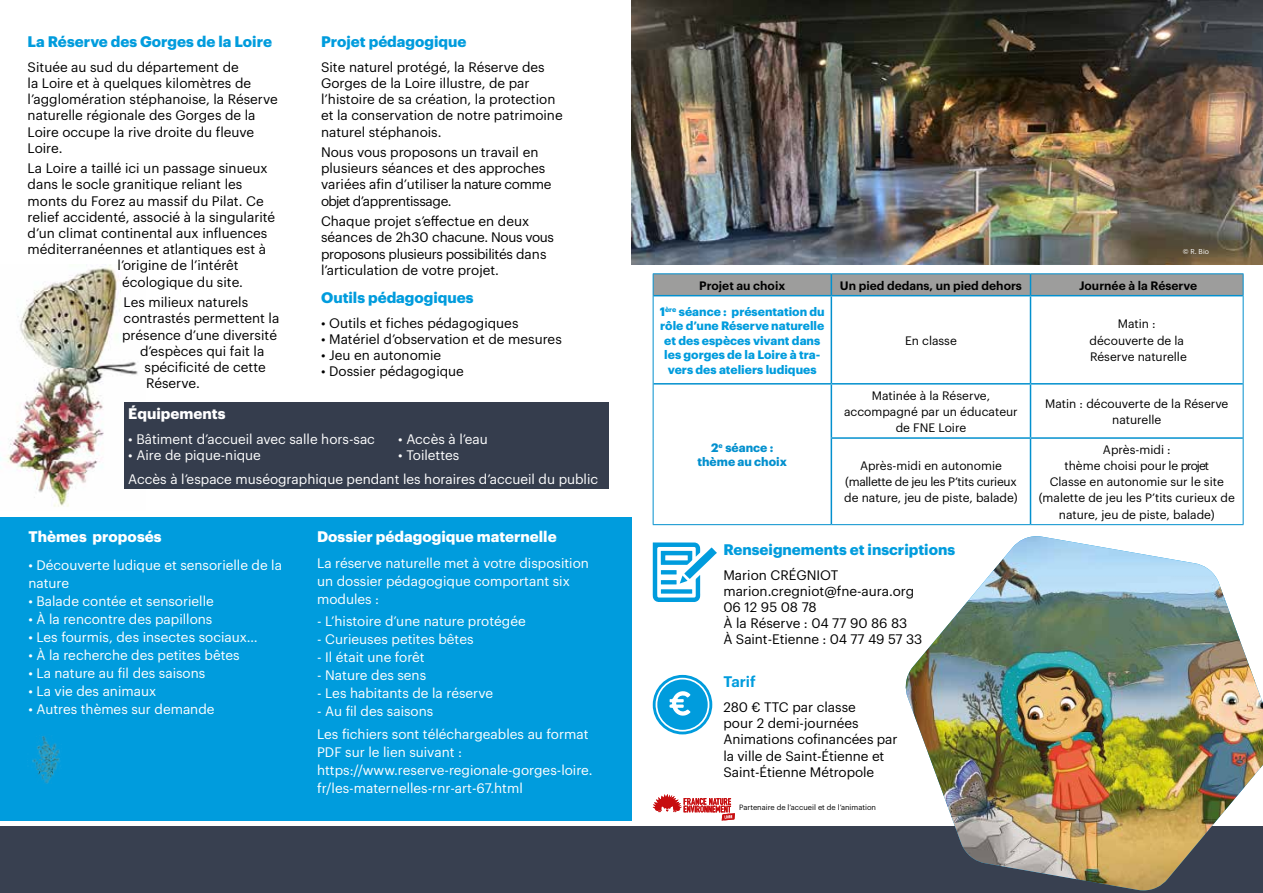
<style>
.page{position:relative;width:1263px;height:893px;background:#fff}
.page>*{position:absolute;margin:0;border:0;box-sizing:border-box;transform-origin:0 0}
.t1{font:700 15px "Graphik";color:#009cdd}
.t2{font:700 15px "Graphik";color:#fff}
.t3{font:600 15px "Graphik";color:#009cdd}
.t4{font:13.5px/16.2px "Graphik";color:#000}
.t5{font:13.5px/18px "Graphik";color:#fff}
.t6{font:12px/16.2px "Graphik";color:#000;text-align:center}
.t7{font:700 12px/14.4px "Graphik";color:#009cdd;text-align:center}
.t8{font:600 12px "Graphik";color:#000}
.t9{font:700 12px/14.4px "Graphik";color:#0390ce;text-align:center}
.t10{font:7.5px "Graphik";color:#000}
.t11{font:7.05px "Graphik";color:#fff}
</style>
<div class="page">
<div style="left:0;top:827px;width:1263px;height:66px;background:#384050"></div>
<img style="left:0;top:264px;width:138px;height:243px">
<hr style="left:653px;top:273px;width:178px;height:1px;background:#0390ce">
<hr style="left:831px;top:273px;width:199px;height:1px;background:#0390ce">
<hr style="left:1030px;top:273px;width:213px;height:1px;background:#0390ce">
<hr style="left:653px;top:296px;width:1px;height:88px;background:#0390ce">
<hr style="left:1243px;top:296px;width:1px;height:88px;background:#0390ce">
<hr style="left:653px;top:384px;width:1px;height:54px;background:#0390ce">
<hr style="left:1243px;top:384px;width:1px;height:54px;background:#0390ce">
<hr style="left:653px;top:438px;width:1px;height:86px;background:#0390ce">
<hr style="left:1243px;top:438px;width:1px;height:86px;background:#0390ce">
<hr style="left:653px;top:524px;width:178px;height:1px;background:#0390ce">
<hr style="left:831px;top:524px;width:199px;height:1px;background:#0390ce">
<hr style="left:1030px;top:524px;width:213px;height:1px;background:#0390ce">
<svg style="left:653px;top:274px;width:591px;height:22px;background:#999c9d"></svg>
<hr style="left:653px;top:295px;width:178px;height:1px;background:#0390ce">
<hr style="left:831px;top:295px;width:199px;height:1px;background:#0390ce">
<hr style="left:831px;top:296px;width:1px;height:87px;background:#0390ce">
<hr style="left:1030px;top:295px;width:213px;height:1px;background:#0390ce">
<hr style="left:1030px;top:296px;width:1px;height:87px;background:#0390ce">
<hr style="left:653px;top:383px;width:178px;height:2px;background:#0390ce">
<hr style="left:831px;top:383px;width:199px;height:2px;background:#0390ce">
<hr style="left:831px;top:385px;width:1px;height:52px;background:#0390ce">
<hr style="left:1030px;top:383px;width:213px;height:2px;background:#0390ce">
<hr style="left:1030px;top:385px;width:1px;height:52px;background:#0390ce">
<hr style="left:831px;top:437px;width:199px;height:2px;background:#0390ce">
<hr style="left:831px;top:439px;width:1px;height:85px;background:#0390ce">
<hr style="left:1030px;top:437px;width:213px;height:2px;background:#0390ce">
<hr style="left:1030px;top:439px;width:1px;height:85px;background:#0390ce">
<img style="left:631px;top:0;width:632px;height:264px">
<img style="left:905px;top:536px;width:358px;height:354px">
<div style="left:124px;top:402px;width:484px;height:87px;background:#353d4d"></div>
<div style="left:0;top:517px;width:631px;height:304px;background:#009cdd"></div>
<img style="left:32px;top:736px;width:28px;height:48px">
<svg style="left:653px;top:794px;width:82px;height:27px"></svg>
<svg style="left:653px;top:675px;width:59px;height:59px"></svg>
<svg style="left:653px;top:542px;width:64px;height:60px"></svg>
<p class="t1" style="left:28px;top:30px;width:246px">La Réserve des Gorges de la Loire</p>
<p class="t4" style="left:28px;top:58px;width:252px">Située au sud du département de<br>la Loire et à quelques kilomètres de l’agglomération stéphanoise, la Réserve naturelle régionale des Gorges de la<br>Loire occupe la rive droite du fleuve<br>Loire.</p>
<p class="t4" style="left:28px;top:159px;width:241px">La Loire a taillé ici un passage sinueux</p>
<p class="t4" style="left:28px;top:175px;width:216px">dans le socle granitique reliant les</p>
<p class="t4" style="left:28px;top:192px;width:238px">monts du Forez au massif du Pilat. Ce</p>
<p class="t4" style="left:28px;top:208px;width:249px">relief accidenté, associé à la singularité</p>
<p class="t4" style="left:28px;top:224px;width:241px">d’un climat continental aux influences</p>
<p class="t4" style="left:28px;top:240px;width:240px">méditerranéennes et atlantiques est à</p>
<p class="t4" style="left:118px;top:256px;width:123px">l’origine de l’intérêt</p>
<p class="t4" style="left:122px;top:273px;width:122px">écologique du site.</p>
<p class="t4" style="left:124px;top:293px;width:126px">Les milieux naturels</p>
<p class="t4" style="left:124px;top:309px;width:157px">contrastés permettent la</p>
<p class="t4" style="left:122px;top:325px;width:156px">présence d’une diversité</p>
<p class="t4" style="left:140px;top:342px;width:126px">d’espèces qui fait la</p>
<p class="t4" style="left:145px;top:358px;width:123px">spécificité de cette</p>
<p class="t4" style="left:146px;top:374px;width:55px">Réserve.</p>
<p class="t2" style="left:128px;top:402px;width:99px">Équipements</p>
<p class="t5" style="left:128px;top:428px;width:248px">• Bâtiment d’accueil avec salle hors-sac</p>
<p class="t5" style="left:398px;top:428px;width:91px">• Accès à l’eau</p>
<p class="t5" style="left:128px;top:445px;width:134px">• Aire de pique-nique</p>
<p class="t1" style="left:321px;top:30px;width:147px">Projet pédagogique</p>
<p class="t4" style="left:321px;top:58px;width:243px">Site naturel protégé, la Réserve des Gorges de la Loire illustre, de par l’histoire de sa création, la protection et la conservation de notre patrimoine naturel stéphanois.</p>
<p class="t4" style="left:321px;top:143px;width:232px">Nous vous proposons un travail en plusieurs séances et des approches variées afin d’utiliser la nature comme objet d’apprentissage.</p>
<p class="t4" style="left:321px;top:212px;width:235px">Chaque projet s’effectue en deux séances de 2h30 chacune. Nous vous proposons plusieurs possibilités dans l’articulation de votre projet.</p>
<p class="t1" style="left:321px;top:286px;width:154px">Outils pédagogiques</p>
<p class="t4" style="left:321px;top:314px;width:199px">• Outils et fiches pédagogiques</p>
<p class="t4" style="left:321px;top:330px;width:242px">• Matériel d’observation et de mesures</p>
<p class="t4" style="left:321px;top:346px;width:122px">• Jeu en autonomie</p>
<p class="t4" style="left:321px;top:362px;width:144px">• Dossier pédagogique</p>
<p class="t5" style="left:128px;top:441px;width:471px;line-height:24.8px;text-indent:270px">• Toilettes<br>Accès à l’espace muséographique pendant les horaires d’accueil du public</p>
<p class="t2" style="left:28px;top:525px;width:135px">Thèmes proposés</p>
<p class="t2" style="left:317px;top:525px;width:241px">Dossier pédagogique maternelle</p>
<p class="t5" style="left:317px;top:553px;width:273px">La réserve naturelle met à votre disposition un dossier pédagogique comportant six modules :</p>
<p class="t5" style="left:317px;top:611px;width:210px">- L’histoire d’une nature protégée</p>
<p class="t5" style="left:317px;top:629px;width:158px">- Curieuses petites bêtes</p>
<p class="t5" style="left:317px;top:647px;width:109px">- Il était une forêt</p>
<p class="t5" style="left:317px;top:665px;width:111px">- Nature des sens</p>
<p class="t5" style="left:317px;top:683px;width:177px">- Les habitants de la réserve</p>
<p class="t5" style="left:317px;top:699px;width:273px;line-height:22.2px">- Au fil des saisons<br>Les fichiers sont téléchargeables au format</p>
<p class="t5" style="left:317px;top:741px;width:277px">PDF sur le lien suivant : https://www.reserve-regionale-gorges-loire. fr/les-maternelles-rnr-art-67.html</p>
<p class="t5" style="left:28px;top:555px;width:255px">• Découverte ludique et sensorielle de la nature</p>
<p class="t5" style="left:28px;top:591px;width:187px">• Balade contée et sensorielle</p>
<p class="t5" style="left:28px;top:609px;width:186px">• À la rencontre des papillons</p>
<p class="t5" style="left:28px;top:627px;width:231px">• Les fourmis, des insectes sociaux…</p>
<p class="t5" style="left:28px;top:645px;width:213px">• À la recherche des petites bêtes</p>
<p class="t5" style="left:28px;top:663px;width:178px">• La nature au fil des saisons</p>
<p class="t5" style="left:28px;top:681px;width:129px">• La vie des animaux</p>
<p class="t5" style="left:28px;top:699px;width:188px">• Autres thèmes sur demande</p>
<p class="t11" style="left:1183px;top:246px;width:28px">© R. Bio</p>
<p class="t8" style="left:699px;top:276px;width:88px">Projet au choix</p>
<p class="t8" style="left:840px;top:276px;width:184px">Un pied dedans, un pied dehors</p>
<p class="t8" style="left:1079px;top:276px;width:119px">Journée à la Réserve</p>
<p class="t7" style="left:660px;top:303px;width:167px">1<sup>ère</sup> séance : présentation du rôle d’une Réserve naturelle et des espèces vivant dans les gorges de la Loire à tra&shy;vers des ateliers ludiques</p>
<p class="t6" style="left:1089px;top:315px;width:99px">Matin : découverte de la<br>Réserve naturelle</p>
<p class="t6" style="left:905px;top:331px;width:53px">En classe</p>
<p class="t9" style="left:697px;top:439px;width:91px">2<sup>e</sup> séance : thème au choix</p>
<p class="t6" style="left:844px;top:386px;width:175px">Matinée à la Réserve, accompagné par un éducateur de FNE Loire</p>
<p class="t6" style="left:1045px;top:394px;width:185px">Matin : découverte de la Réserve naturelle</p>
<p class="t6" style="left:844px;top:457px;width:175px">Après-midi en autonomie (mallette de jeu les P’tits curieux de nature, jeu de piste, balade)</p>
<p class="t6" style="left:1039px;top:440px;width:198px">Après-midi :<br>thème choisi pour le projet<br>Classe en autonomie sur le site (malette de jeu les P’tits curieux de nature, jeu de piste, balade)</p>
<p class="t1" style="left:723px;top:538px;width:233px">Renseignements et inscriptions</p>
<p class="t4" style="left:723px;top:565px;width:200px">Marion CRÉGNIOT marion.cregniot@fne-aura.org<br>06 12 95 08 78<br>À la Réserve : 04 77 90 86 83<br>À Saint-Etienne : 04 77 49 57 33</p>
<p class="t3" style="left:723px;top:670px;width:34px">Tarif</p>
<p class="t4" style="left:723px;top:698px;width:176px">280 € TTC par classe<br>pour 2 demi-journées<br>Animations cofinancées par la ville de Saint-Étienne et<br>Saint-Étienne Métropole</p>
<p class="t10" style="left:739px;top:802px;width:138px">Partenaire de l’accueil et de l’animation</p>
</div>
